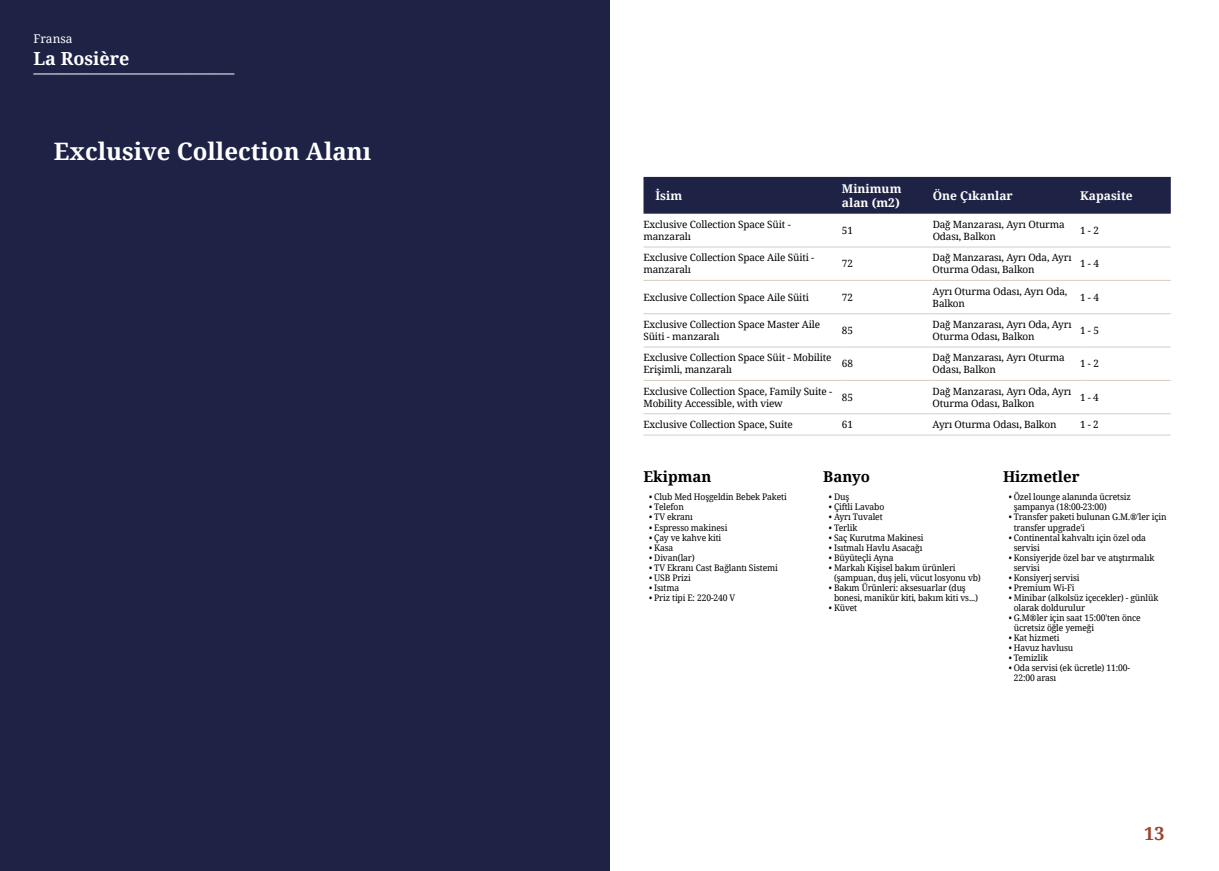
<style>
.page{position:relative;width:1219px;height:871px;background:#fff}
.page>*{position:absolute;margin:0;border:0;box-sizing:border-box;transform-origin:0 0}
.t1{font:700 24px "Noto Serif";color:#fff}
.t2{font:700 18px "Noto Serif";color:#fff}
.t3{font:700 18px "Noto Serif";color:#9d432c}
.t4{font:700 15px "Noto Serif";color:#000}
.t5{font:700 12px/14px "Noto Serif";color:#fff}
.t6{font:12px "Noto Serif";color:#fff}
.t7{font:10px/12px "Noto Serif";letter-spacing:-.015em;color:#000}
.t8{font:9px/10px "Noto Serif";letter-spacing:-.015em;color:#000;scale:.95 1}
</style>
<div class="page">
<div style="left:0;top:0;width:609px;height:870px;background:#1e2346"></div>
<svg style="left:34px;top:74px;width:200px;height:1px"></svg>
<div style="left:643px;top:177px;width:528px;height:37px;background:#1e2346"></div>
<hr style="left:643px;top:246px;width:199px;height:1px;background:#d7cdc1">
<hr style="left:842px;top:246px;width:91px;height:1px;background:#d7cdc1">
<hr style="left:933px;top:246px;width:147px;height:1px;background:#d7cdc1">
<hr style="left:1080px;top:246px;width:91px;height:1px;background:#d7cdc1">
<hr style="left:643px;top:280px;width:199px;height:1px;background:#d7cdc1">
<hr style="left:842px;top:280px;width:91px;height:1px;background:#d7cdc1">
<hr style="left:933px;top:280px;width:147px;height:1px;background:#d7cdc1">
<hr style="left:1080px;top:280px;width:91px;height:1px;background:#d7cdc1">
<hr style="left:643px;top:313px;width:199px;height:1px;background:#d7cdc1">
<hr style="left:842px;top:313px;width:91px;height:1px;background:#d7cdc1">
<hr style="left:933px;top:313px;width:147px;height:1px;background:#d7cdc1">
<hr style="left:1080px;top:313px;width:91px;height:1px;background:#d7cdc1">
<hr style="left:643px;top:346px;width:199px;height:1px;background:#d7cdc1">
<hr style="left:842px;top:346px;width:91px;height:1px;background:#d7cdc1">
<hr style="left:933px;top:346px;width:147px;height:1px;background:#d7cdc1">
<hr style="left:1080px;top:346px;width:91px;height:1px;background:#d7cdc1">
<hr style="left:643px;top:380px;width:199px;height:1px;background:#d7cdc1">
<hr style="left:842px;top:380px;width:91px;height:1px;background:#d7cdc1">
<hr style="left:933px;top:380px;width:147px;height:1px;background:#d7cdc1">
<hr style="left:1080px;top:380px;width:91px;height:1px;background:#d7cdc1">
<hr style="left:643px;top:413px;width:199px;height:1px;background:#d7cdc1">
<hr style="left:842px;top:413px;width:91px;height:1px;background:#d7cdc1">
<hr style="left:933px;top:413px;width:147px;height:1px;background:#d7cdc1">
<hr style="left:1080px;top:413px;width:91px;height:1px;background:#d7cdc1">
<hr style="left:643px;top:434px;width:199px;height:1px;background:#d7cdc1">
<hr style="left:842px;top:434px;width:91px;height:1px;background:#d7cdc1">
<hr style="left:933px;top:434px;width:147px;height:1px;background:#d7cdc1">
<hr style="left:1080px;top:434px;width:91px;height:1px;background:#d7cdc1">
<h3 class="t6" style="left:33px;top:30px;width:41px">Fransa</h3>
<h2 class="t2" style="left:33px;top:45px;width:98px">La Rosière</h2>
<h1 class="t1" style="left:54px;top:134px;width:319px">Exclusive Collection Alanı</h1>
<h3 class="t5" style="left:655px;top:188px;width:28px">İsim</h3>
<h3 class="t5" style="left:842px;top:181px;width:61px">Minimum alan (m2)</h3>
<h3 class="t5" style="left:933px;top:188px;width:82px">Öne Çıkanlar</h3>
<h3 class="t5" style="left:1080px;top:188px;width:54px">Kapasite</h3>
<p class="t7" style="left:643px;top:218px;width:149px">Exclusive Collection Space Süit - manzaralı</p>
<p class="t7" style="left:842px;top:224px;width:13px">51</p>
<p class="t7" style="left:933px;top:218px;width:134px">Dağ Manzarası, Ayrı Oturma<br>Odası, Balkon</p>
<p class="t7" style="left:1080px;top:224px;width:20px">1 - 2</p>
<p class="t7" style="left:643px;top:251px;width:172px">Exclusive Collection Space Aile Süiti - manzaralı</p>
<p class="t7" style="left:842px;top:257px;width:13px">72</p>
<p class="t7" style="left:933px;top:251px;width:140px">Dağ Manzarası, Ayrı Oda, Ayrı<br>Oturma Odası, Balkon</p>
<p class="t7" style="left:1080px;top:257px;width:20px">1 - 4</p>
<p class="t7" style="left:643px;top:290px;width:167px">Exclusive Collection Space Aile Süiti</p>
<p class="t7" style="left:842px;top:290px;width:13px">72</p>
<p class="t7" style="left:933px;top:284px;width:136px">Ayrı Oturma Odası, Ayrı Oda,<br>Balkon</p>
<p class="t7" style="left:1080px;top:290px;width:20px">1 - 4</p>
<p class="t7" style="left:643px;top:318px;width:178px">Exclusive Collection Space Master Aile<br>Süiti - manzaralı</p>
<p class="t7" style="left:842px;top:324px;width:13px">85</p>
<p class="t7" style="left:933px;top:318px;width:140px">Dağ Manzarası, Ayrı Oda, Ayrı<br>Oturma Odası, Balkon</p>
<p class="t7" style="left:1080px;top:324px;width:20px">1 - 5</p>
<p class="t7" style="left:643px;top:351px;width:190px">Exclusive Collection Space Süit - Mobilite<br>Erişimli, manzaralı</p>
<p class="t7" style="left:842px;top:357px;width:13px">68</p>
<p class="t7" style="left:933px;top:351px;width:134px">Dağ Manzarası, Ayrı Oturma<br>Odası, Balkon</p>
<p class="t7" style="left:1080px;top:357px;width:20px">1 - 2</p>
<p class="t7" style="left:643px;top:384px;width:190px">Exclusive Collection Space, Family Suite -<br>Mobility Accessible, with view</p>
<p class="t7" style="left:842px;top:390px;width:13px">85</p>
<p class="t7" style="left:933px;top:384px;width:140px">Dağ Manzarası, Ayrı Oda, Ayrı<br>Oturma Odası, Balkon</p>
<p class="t7" style="left:1080px;top:390px;width:20px">1 - 4</p>
<p class="t7" style="left:643px;top:418px;width:151px">Exclusive Collection Space, Suite</p>
<p class="t7" style="left:842px;top:418px;width:13px">61</p>
<p class="t7" style="left:933px;top:418px;width:125px">Ayrı Oturma Odası, Balkon</p>
<p class="t7" style="left:1080px;top:418px;width:20px">1 - 2</p>
<h3 class="t4" style="left:643px;top:466px;width:70px">Ekipman</h3>
<p class="t8" style="left:649px;top:491px;width:146px">• Club Med Hoşgeldin Bebek Paketi</p>
<p class="t8" style="left:649px;top:501px;width:38px">• Telefon</p>
<p class="t8" style="left:649px;top:511px;width:48px">• TV ekranı</p>
<p class="t8" style="left:649px;top:521px;width:84px">• Espresso makinesi</p>
<p class="t8" style="left:649px;top:531px;width:77px">• Çay ve kahve kiti</p>
<p class="t8" style="left:649px;top:541px;width:27px">• Kasa</p>
<p class="t8" style="left:649px;top:551px;width:49px">• Divan(lar)</p>
<p class="t8" style="left:649px;top:561px;width:137px">• TV Ekranı Cast Bağlantı Sistemi</p>
<p class="t8" style="left:649px;top:571px;width:45px">• USB Prizi</p>
<p class="t8" style="left:649px;top:581px;width:33px">• Isıtma</p>
<p class="t8" style="left:649px;top:591px;width:92px">• Priz tipi E: 220-240 V</p>
<h3 class="t4" style="left:823px;top:466px;width:48px">Banyo</h3>
<p class="t8" style="left:829px;top:491px;width:23px">• Duş</p>
<p class="t8" style="left:829px;top:501px;width:60px">• Çiftli Lavabo</p>
<p class="t8" style="left:829px;top:511px;width:58px">• Ayrı Tuvalet</p>
<p class="t8" style="left:829px;top:521px;width:31px">• Terlik</p>
<p class="t8" style="left:829px;top:531px;width:101px">• Saç Kurutma Makinesi</p>
<p class="t8" style="left:829px;top:541px;width:100px">• Isıtmalı Havlu Asacağı</p>
<p class="t8" style="left:829px;top:551px;width:70px">• Büyüteçli Ayna</p>
<p class="t8" style="left:834px;top:561px;width:156px;text-indent:-5px">• Markalı Kişisel bakım ürünleri (şampuan, duş jeli, vücut losyonu vb)</p>
<p class="t8" style="left:834px;top:581px;width:153px;text-indent:-5px">• Bakım Ürünleri: aksesuarlar (duş bonesi, manikür kiti, bakım kiti vs...)</p>
<p class="t8" style="left:829px;top:601px;width:31px">• Küvet</p>
<h3 class="t4" style="left:1003px;top:466px;width:78px">Hizmetler</h3>
<p class="t8" style="left:1014px;top:491px;width:125px;text-indent:-5px">• Özel lounge alanında ücretsiz şampanya (18:00-23:00)</p>
<p class="t8" style="left:1014px;top:511px;width:163px;text-indent:-5px">• Transfer paketi bulunan G.M.®'ler için transfer upgrade'i</p>
<p class="t8" style="left:1014px;top:531px;width:141px;text-indent:-5px">• Continental kahvaltı için özel oda servisi</p>
<p class="t8" style="left:1014px;top:551px;width:150px;text-indent:-5px">• Konsiyerjde özel bar ve atıştırmalık servisi</p>
<p class="t8" style="left:1009px;top:571px;width:76px">• Konsiyerj servisi</p>
<p class="t8" style="left:1009px;top:581px;width:71px">• Premium Wi-Fi</p>
<p class="t8" style="left:1014px;top:591px;width:154px;text-indent:-5px">• Minibar (alkolsüz içecekler) - günlük olarak doldurulur</p>
<p class="t8" style="left:1014px;top:611px;width:135px;text-indent:-5px">• G.M®ler için saat 15:00'ten önce ücretsiz öğle yemeği</p>
<p class="t8" style="left:1009px;top:631px;width:55px">• Kat hizmeti</p>
<p class="t8" style="left:1009px;top:641px;width:70px">• Havuz havlusu</p>
<p class="t8" style="left:1009px;top:651px;width:43px">• Temizlik</p>
<p class="t8" style="left:1014px;top:661px;width:124px;text-indent:-5px">• Oda servisi (ek ücretle) 11:00-<br>22:00 arası</p>
<h2 class="t3" style="left:1144px;top:820px;width:22px">13</h2>
</div>
